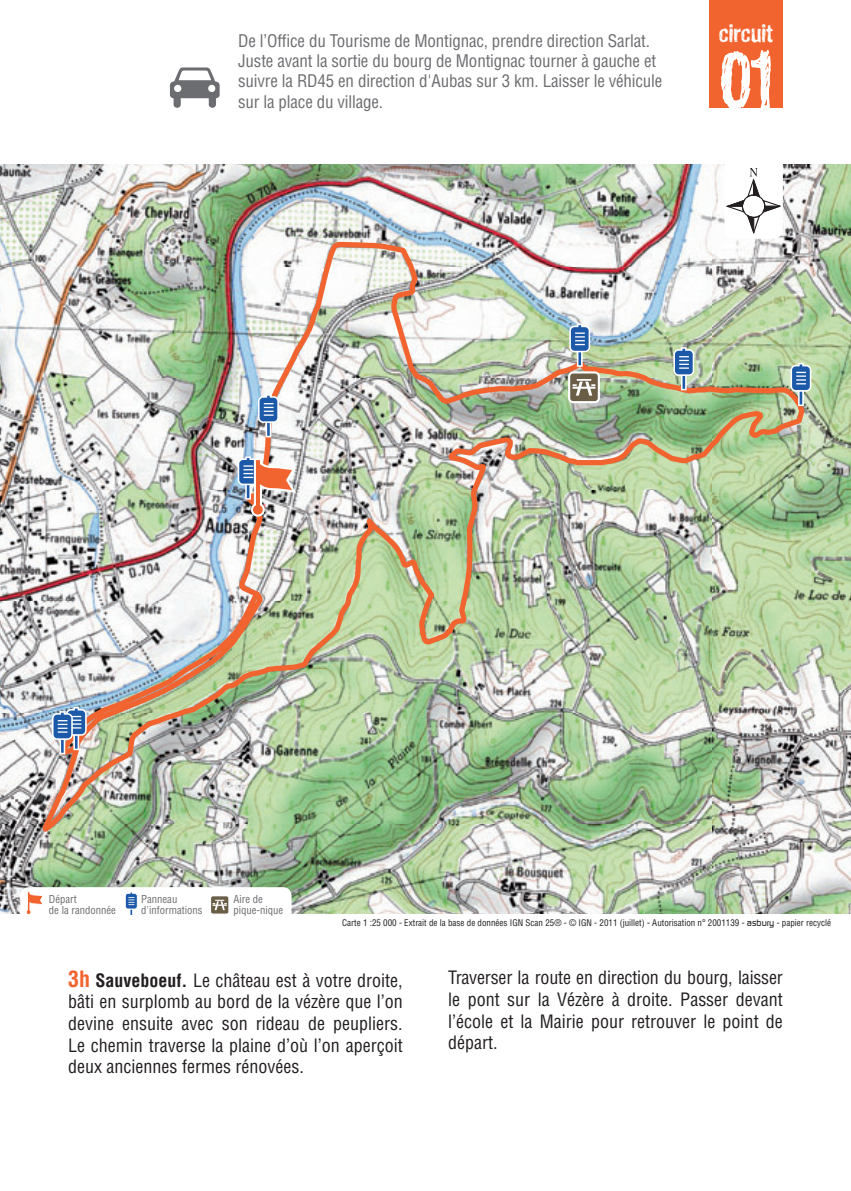
<style>
.page{position:relative;width:851px;height:1191px;background:#fff}
.page>*{position:absolute;margin:0;border:0;box-sizing:border-box;transform-origin:0 0}
.t1{font:700 80px "Hand Vetica";color:#fff;scale:.8 1}
.t2{font:700 24px "Hand Vetica";color:#fff;scale:.9 1}
.t3{font:condensed 18px/21.6px "Helvetica";color:#231f20;text-align:justify}
.t4{font:condensed 17px/20.4px "Helvetica";letter-spacing:-.01em;color:#6c6d70}
.t5{font:12.4px "ESRI Arc Pad";color:#ee3937}
.t6{font:condensed 10.6px/10.6px "Helvetica";color:#6c6d70}
.t7{font:condensed 9px "Helvetica";color:#231f20}
.s1{font-family:"Digital";font-weight:500;font-stretch:normal}
.s2{font-weight:700;font-size:22px;color:#f2642f}
.s3{font-weight:700}
</style>
<div class="page">
<div style="left:709px;top:0;width:73px;height:108px;background:#f2642f"></div>
<svg style="left:170px;top:67px;width:49px;height:41px"></svg>
<img style="left:0;top:164px;width:850px;height:749px">
<img style="left:39px;top:239px;width:768px;height:598px">
<svg style="left:258px;top:394px;width:21px;height:43px"></svg>
<svg style="left:52px;top:707px;width:35px;height:47px"></svg>
<svg style="left:673px;top:347px;width:21px;height:43px"></svg>
<svg style="left:790px;top:363px;width:21px;height:43px"></svg>
<svg style="left:568px;top:324px;width:31px;height:79px;background:#9fa2a2"></svg>
<svg style="left:238px;top:456px;width:58px;height:60px"></svg>
<div style="left:20px;top:887px;width:271px;height:42px;background:#fff;border-radius:9px"></div>
<svg style="left:125px;top:892px;width:13px;height:23px"></svg>
<svg style="left:211px;top:896px;width:18px;height:18px"></svg>
<svg style="left:26px;top:891px;width:17px;height:24px"></svg>
<svg style="left:724px;top:164px;width:58px;height:75px"></svg>
<p class="t4" style="left:238px;top:32px;width:425px">De l’Office du Tourisme de Montignac, prendre direction Sarlat.<br>Juste avant la sortie du bourg de Montignac tourner à gauche et suivre la RD45 en direction d'Aubas sur 3 km. Laisser le véhicule sur la place du village.</p>
<h2 class="t2" style="left:718px;top:19px;width:62px">circuit</h2>
<h1 class="t1" style="left:719px;top:31px;width:68px">01</h1>
<p class="t5" style="left:262px;top:502px;width:6px">"</p>
<p class="t6" style="left:49px;top:895px;width:68px">Départ<br>de la randonnée</p>
<p class="t6" style="left:141px;top:895px;width:63px">Panneau d'informations</p>
<p class="t6" style="left:233px;top:895px;width:51px">Aire de pique-nique</p>
<p class="t7" style="left:342px;top:918px;width:490px">Carte 1 :25 000 - Extrait de la base de données IGN Scan 25® - © IGN - 2011 (juillet) - Autorisation n° 2001139 - <span class="s1">asbury</span> - papier recyclé</p>
<p class="t3" style="left:68px;top:971px;width:336px"><span class="s2">3h</span> <span class="s3">Sauveboeuf.</span> Le château est à votre droite, bâti en surplomb au bord de la vézère que l’on devine ensuite avec son rideau de peupliers.<br>Le chemin traverse la plaine d’où l’on aperçoit deux anciennes fermes rénovées.</p>
<p class="t3" style="left:448px;top:968px;width:336px">Traverser la route en direction du bourg, laisser le pont sur la Vézère à droite. Passer devant l’école et la Mairie pour retrouver le point de départ.</p>
</div>
